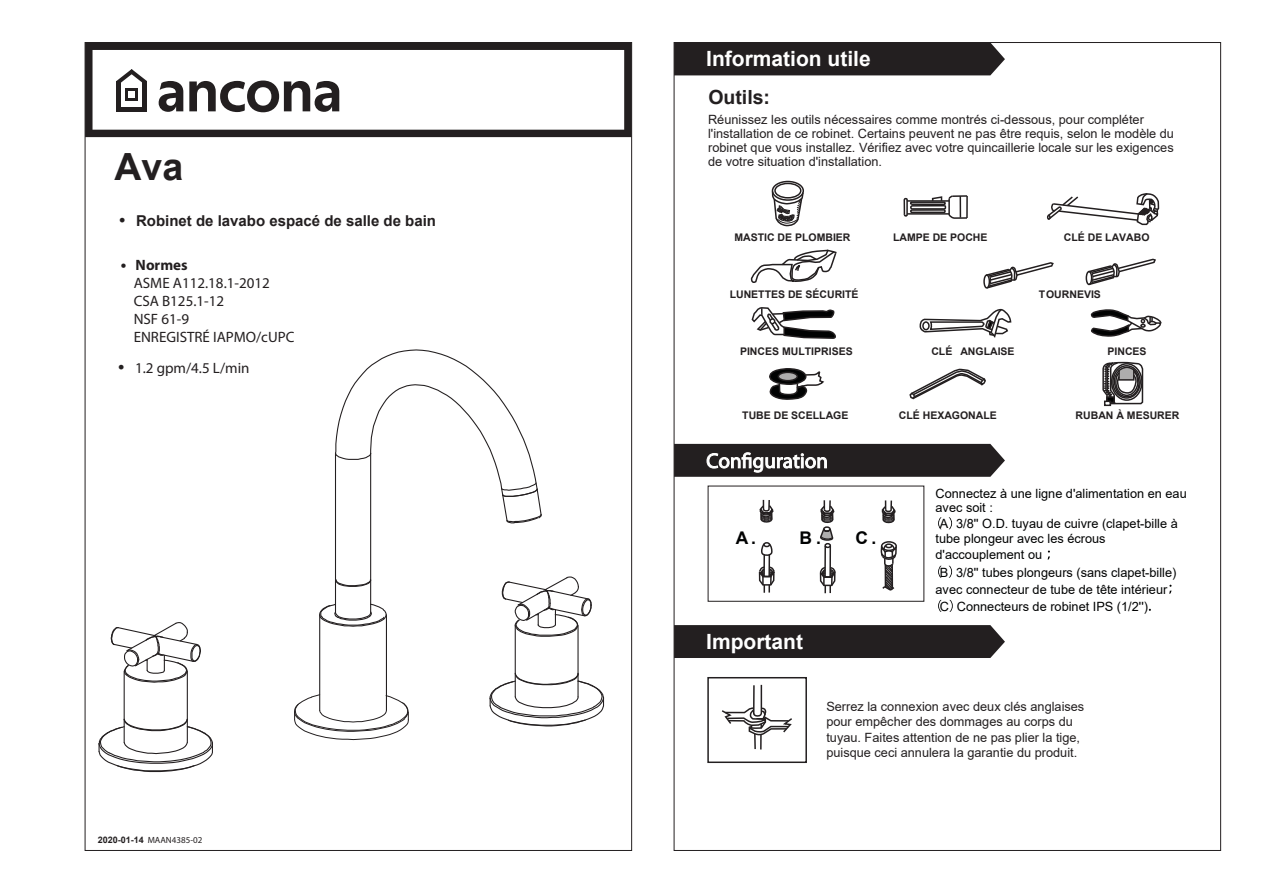
<style>
.page{position:relative;width:1263px;height:893px;background:#fff}
.page>*{position:absolute;margin:0;border:0;box-sizing:border-box;transform-origin:0 0}
.t1{font:700 37.5px "Arial";color:#231f20}
.t2{font:700 21px "Arial";color:#fff}
.t3{font:700 19.5px "Arial";color:#231f20}
.t4{font:700 17.4px "Arial";color:#010202}
.t5{font:15px/18px "Myriad Pro";color:#231f20}
.t6{font:700 15px "Arial";color:#231f20}
.t7{font:700 15px "Arial";color:#231f20}
.t8{font:700 15px "Myriad Pro";color:#231f20}
.t9{font:12.75px/14.2px "Arial";color:#231f20}
.t10{font:12.75px/14.2px "Arial";color:#010202}
.t11{font:700 10.5px "Arial";color:#231f20}
.t12{font:9px "Myriad Pro";color:#231f20}
.s1{font-family:"Arial";font-weight:700}
</style>
<div class="page">
<svg style="left:85px;top:43px;width:547px;height:94px"></svg>
<div style="left:881px;top:541px;width:16px;height:10px;border:2px solid #231f20;border-radius:50%"></div>
<svg style="left:880px;top:543px;width:17px;height:48px"></svg>
<svg style="left:881px;top:500px;width:15px;height:24px"></svg>
<hr style="left:824px;top:546px;width:2px;height:30px;background:#231f20">
<hr style="left:829px;top:546px;width:2px;height:30px;background:#231f20">
<svg style="left:820px;top:500px;width:15px;height:48px"></svg>
<svg style="left:819px;top:566px;width:17px;height:27px"></svg>
<svg style="left:759px;top:499px;width:15px;height:24px"></svg>
<hr style="left:763px;top:555px;width:2px;height:21px;background:#231f20">
<hr style="left:768px;top:555px;width:2px;height:21px;background:#231f20">
<svg style="left:761px;top:542px;width:12px;height:13px"></svg>
<svg style="left:758px;top:565px;width:17px;height:28px"></svg>
<svg style="left:674px;top:444px;width:331px;height:36px"></svg>
<div style="left:674px;top:43px;width:331px;height:32px;background:#231f20"></div>
<div style="left:674px;top:625px;width:331px;height:33px;background:#231f20"></div>
<svg style="left:903px;top:195px;width:65px;height:24px"></svg>
<svg style="left:1046px;top:193px;width:114px;height:33px"></svg>
<svg style="left:751px;top:249px;width:86px;height:34px"></svg>
<svg style="left:1090px;top:309px;width:72px;height:28px"></svg>
<svg style="left:751px;top:307px;width:85px;height:32px"></svg>
<svg style="left:919px;top:308px;width:93px;height:30px"></svg>
<div style="left:922px;top:321px;width:8px;height:9px;border:2px solid #231f20;border-radius:50%"></div>
<div style="left:772px;top:181px;width:32px;height:20px;border:2px solid #231f20;border-radius:50%"></div>
<div style="left:774px;top:183px;width:27px;height:16px;border:2px solid #231f20;border-radius:50%"></div>
<svg style="left:771px;top:190px;width:33px;height:37px"></svg>
<div style="left:983px;top:274px;width:7px;height:15px;border:2px solid #231f20;border-radius:50%"></div>
<svg style="left:984px;top:262px;width:70px;height:27px"></svg>
<div style="left:1085px;top:271px;width:7px;height:14px;border:2px solid #231f20;border-radius:50%"></div>
<svg style="left:1086px;top:258px;width:70px;height:28px"></svg>
<svg style="left:769px;top:368px;width:56px;height:32px"></svg>
<svg style="left:909px;top:368px;width:77px;height:32px"></svg>
<svg style="left:1102px;top:361px;width:42px;height:45px"></svg>
<svg style="left:938px;top:517px;width:3px;height:12px"></svg>
<svg style="left:949px;top:517px;width:3px;height:12px"></svg>
<svg style="left:1047px;top:550px;width:3px;height:10px"></svg>
<svg style="left:938px;top:566px;width:3px;height:12px"></svg>
<svg style="left:949px;top:566px;width:3px;height:12px"></svg>
<svg style="left:1169px;top:585px;width:2px;height:9px"></svg>
<svg style="left:938px;top:600px;width:3px;height:12px"></svg>
<svg style="left:949px;top:600px;width:4px;height:12px"></svg>
<svg style="left:721px;top:684px;width:71px;height:65px"></svg>
<div style="left:707px;top:677px;width:100px;height:86px;border:2px solid #231f20"></div>
<svg style="left:159px;top:81px;width:24px;height:31px"></svg>
<svg style="left:189px;top:81px;width:150px;height:31px"></svg>
<hr style="left:143px;top:81px;width:4px;height:30px;background:#231f20">
<div style="left:116px;top:81px;width:5px;height:30px;background:#231f20"></div>
<hr style="left:116px;top:107px;width:31px;height:4px;background:#231f20">
<svg style="left:116px;top:69px;width:31px;height:31px"></svg>
<hr style="left:370px;top:453px;width:1px;height:127px;background:#231f20">
<hr style="left:335px;top:453px;width:1px;height:127px;background:#231f20">
<hr style="left:386px;top:615px;width:1px;height:95px;background:#231f20">
<hr style="left:319px;top:615px;width:1px;height:95px;background:#231f20">
<hr style="left:370px;top:580px;width:1px;height:33px;background:#231f20">
<hr style="left:335px;top:580px;width:1px;height:33px;background:#231f20">
<svg style="left:335px;top:349px;width:207px;height:175px"></svg>
<svg style="left:336px;top:578px;width:36px;height:10px"></svg>
<svg style="left:319px;top:603px;width:68px;height:24px"></svg>
<svg style="left:294px;top:694px;width:115px;height:46px"></svg>
<hr style="left:124px;top:671px;width:1px;height:48px;background:#231f20">
<hr style="left:187px;top:671px;width:1px;height:48px;background:#231f20">
<svg style="left:98px;top:718px;width:115px;height:55px"></svg>
<svg style="left:110px;top:622px;width:91px;height:61px"></svg>
<hr style="left:515px;top:625px;width:1px;height:48px;background:#231f20">
<hr style="left:577px;top:625px;width:2px;height:48px;background:#231f20">
<svg style="left:489px;top:672px;width:116px;height:55px"></svg>
<svg style="left:501px;top:576px;width:91px;height:61px"></svg>
<h1 class="t1" style="left:114px;top:146px;width:70px">Ava</h1>
<p class="t6" style="left:136px;top:213px;width:302px">Robinet de lavabo espacé de salle de bain</p>
<p class="t8" style="left:136px;top:255px;width:54px">Normes</p>
<p class="t5" style="left:134px;top:273px;width:162px">ASME A112.18.1-2012<br>CSA B125.1-12<br>NSF 61-9<br>ENREGISTRÉ IAPMO/cUPC</p>
<p class="t7" style="left:135px;top:359px;width:116px">1.2 gpm/4.5 L/min</p>
<p class="t12" style="left:98px;top:834px;width:106px"><span class="s1">2020-01-14</span> MAAN4385-02</p>
<h2 class="t2" style="left:706px;top:47px;width:166px">Information utile</h2>
<h3 class="t3" style="left:708px;top:87px;width:63px">Outils:</h3>
<p class="t9" style="left:708px;top:112px;width:467px">Réunissez les outils nécessaires comme montrés ci-dessous, pour compléter l'installation de ce robinet. Certains peuvent ne pas être requis, selon le modèle du robinet que vous installez. Vérifiez avec votre quincaillerie locale sur les exigences de votre situation d'installation.</p>
<p class="t11" style="left:734px;top:232px;width:118px">MASTIC DE PLOMBIER</p>
<p class="t11" style="left:893px;top:232px;width:96px">LAMPE DE POCHE</p>
<p class="t11" style="left:1064px;top:232px;width:87px">CLÉ DE LAVABO</p>
<p class="t11" style="left:730px;top:288px;width:130px">LUNETTES DE SÉCURITÉ</p>
<p class="t11" style="left:1039px;top:288px;width:64px">TOURNEVIS</p>
<p class="t11" style="left:740px;top:345px;width:114px">PINCES MULTIPRISES</p>
<p class="t11" style="left:931px;top:345px;width:85px">CLÉ ANGLAISE</p>
<p class="t11" style="left:1107px;top:345px;width:41px">PINCES</p>
<p class="t11" style="left:742px;top:410px;width:108px">TUBE DE SCELLAGE</p>
<p class="t11" style="left:899px;top:410px;width:100px">CLÉ HEXAGONALE</p>
<p class="t11" style="left:1076px;top:409px;width:105px">RUBAN À MESURER</p>
<h3 class="t4" style="left:736px;top:528px;width:22px">A.</h3>
<h3 class="t4" style="left:799px;top:528px;width:78px">B. C.</h3>
<h2 class="t2" style="left:706px;top:630px;width:98px">Important</h2>
<p class="t10" style="left:935px;top:486px;width:253px">Connectez à une ligne d'alimentation en eau avec soit :</p>
<p class="t10" style="left:935px;top:516px;width:244px;line-height:15px;text-indent:4px">A 3/8'' O.D. tuyau de cuivre (clapet-bille à tube plongeur avec les écrous</p>
<p class="t10" style="left:935px;top:548px;width:108px">d'accouplement ou</p>
<p class="t10" style="left:940px;top:565px;width:238px">B 3/8'' tubes plongeurs (sans clapet-bille)</p>
<p class="t10" style="left:935px;top:582px;width:233px">avec connecteur de tube de tête intérieur</p>
<p class="t10" style="left:940px;top:599px;width:210px">C Connecteurs de robinet IPS (1/2'')</p>
<p class="t9" style="left:826px;top:699px;width:259px;line-height:15.3px">Serrez la connexion avec deux clés anglaises pour empêcher des dommages au corps du tuyau. Faites attention de ne pas plier la tige, puisque ceci annulera la garantie du produit.</p>
</div>
